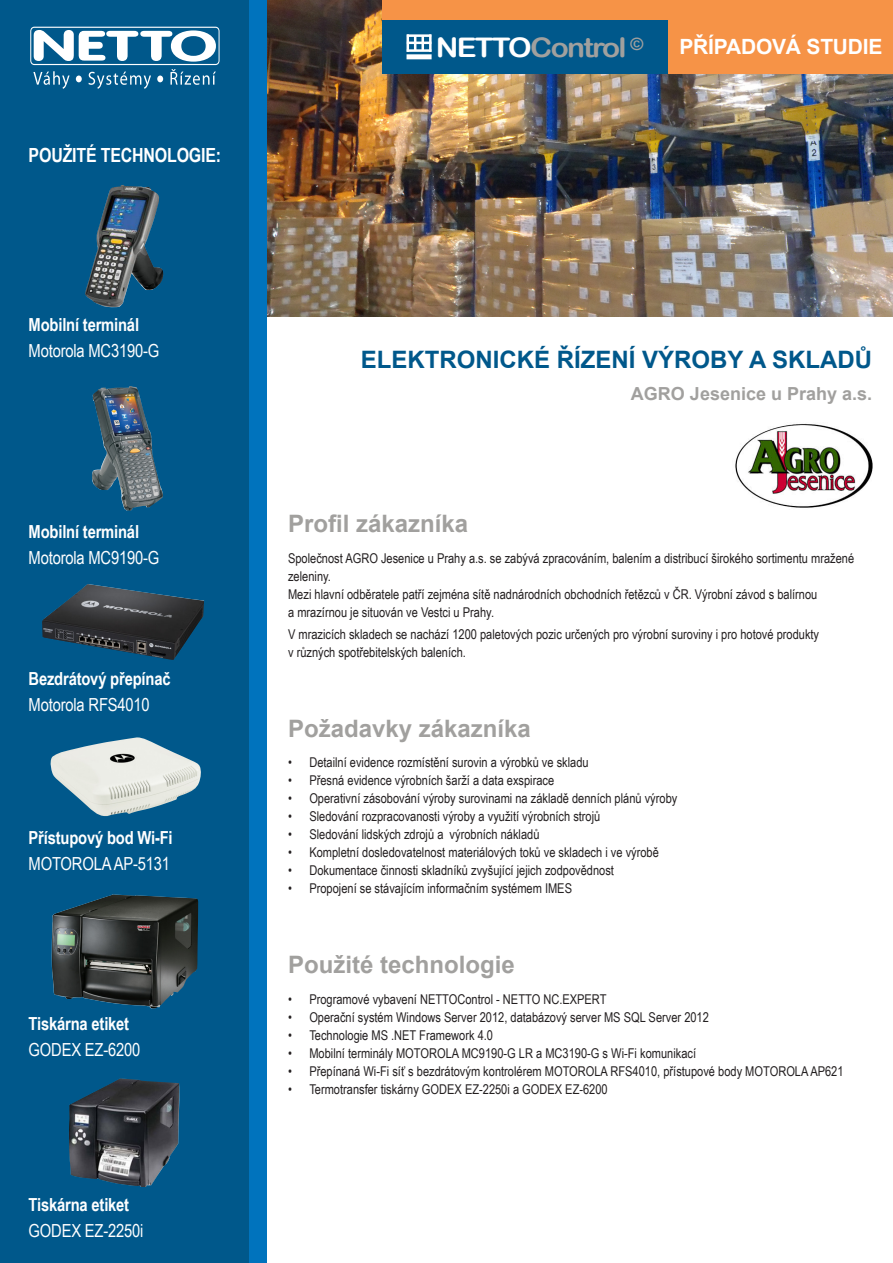
<style>
.page{position:relative;width:893px;height:1263px;background:#fff}
.page>*{position:absolute;margin:0;border:0;box-sizing:border-box;transform-origin:0 0}
.bold_text{font:27px "Arial Rounded MT Bold";letter-spacing:-.06em;color:#a1a09e;scale:1.1 1}
.bold_text-2{font:700 24px "Arial";color:#a1a09e}
.bold_text-3{font:700 24px "Arial";color:#00588b}
.bold_text-4{font:700 21px "Arial";letter-spacing:-.01em;color:#fff}
.bold_text-5{font:700 19.5px "Arial Narrow";letter-spacing:-.01em;color:#fff}
.bold_text-6{font:700 18px "Arial Narrow";letter-spacing:-.01em;color:#fff}
.bold_text-7{font:18px "Arial Narrow";letter-spacing:-.01em;color:#fff}
.bold_text-8{font:700 18px "Arial";color:#a1a09e}
.bold_text-9{font:13.5px/18px "Arial Narrow";color:#231f20}
.s1{color:#fff}
</style>
<div class="page">
<img style="left:267px;top:0;width:626px;height:317px">
<div style="left:383px;top:0;width:510px;height:73px;background:#f69347"></div>
<div style="left:0;top:0;width:250px;height:1263px;background:#00588b"></div>
<svg style="left:30px;top:27px;width:190px;height:62px"></svg>
<div style="left:250px;top:0;width:17px;height:1263px;background:#0073bd"></div>
<div style="left:383px;top:20px;width:285px;height:53px;background:#00588b"></div>
<div style="left:406px;top:54px;width:26px;height:5px;background:#fff"></div>
<svg style="left:414px;top:37px;width:2px;height:12px"></svg>
<hr style="left:421px;top:35px;width:3px;height:16px;background:#fff">
<hr style="left:429px;top:34px;width:3px;height:18px;background:#fff">
<hr style="left:407px;top:42px;width:24px;height:2px;background:#fff">
<hr style="left:407px;top:49px;width:24px;height:3px;background:#fff">
<hr style="left:407px;top:34px;width:24px;height:3px;background:#fff">
<hr style="left:406px;top:34px;width:3px;height:18px;background:#fff">
<img style="left:735px;top:423px;width:137px;height:85px">
<img style="left:50px;top:737px;width:151px;height:79px">
<img style="left:51px;top:894px;width:148px;height:114px">
<img style="left:85px;top:185px;width:79px;height:122px">
<img style="left:92px;top:386px;width:71px;height:124px">
<img style="left:42px;top:584px;width:162px;height:76px">
<img style="left:69px;top:1078px;width:111px;height:109px">
<p class="bold_text-5" style="left:29px;top:140px;width:194px">POUŽITÉ TECHNOLOGIE:</p>
<p class="bold_text-6" style="left:29px;top:311px;width:112px">Mobilní terminál</p>
<p class="bold_text-7" style="left:29px;top:337px;width:132px">Motorola MC3190-G</p>
<p class="bold_text-6" style="left:29px;top:518px;width:112px">Mobilní terminál</p>
<p class="bold_text-7" style="left:29px;top:544px;width:132px">Motorola MC9190-G</p>
<p class="bold_text-6" style="left:29px;top:665px;width:143px">Bezdrátový přepínač</p>
<p class="bold_text-7" style="left:29px;top:691px;width:123px">Motorola RFS4010</p>
<p class="bold_text-6" style="left:29px;top:824px;width:146px">Přístupový bod Wi-Fi</p>
<p class="bold_text-7" style="left:29px;top:850px;width:143px">MOTOROLA AP-5131</p>
<p class="bold_text-6" style="left:29px;top:1010px;width:102px">Tiskárna etiket</p>
<p class="bold_text-7" style="left:29px;top:1036px;width:113px">GODEX EZ-6200</p>
<p class="bold_text-6" style="left:29px;top:1191px;width:102px">Tiskárna etiket</p>
<p class="bold_text-7" style="left:29px;top:1218px;width:116px">GODEX EZ-2250i</p>
<p class="bold_text" style="left:436px;top:31px;width:190px"><span class="s1">NETTO</span>Control <sup>©</sup></p>
<p class="bold_text-4" style="left:679px;top:32px;width:204px">PŘÍPADOVÁ STUDIE</p>
<p class="bold_text-3" style="left:361px;top:344px;width:513px">ELEKTRONICKÉ ŘÍZENÍ VÝROBY A SKLADŮ</p>
<p class="bold_text-8" style="left:631px;top:381px;width:243px">AGRO Jesenice u Prahy a.s.</p>
<p class="bold_text-2" style="left:288px;top:507px;width:182px">Profil zákazníka</p>
<p class="bold_text-9" style="left:288px;top:548px;width:568px">Společnost AGRO Jesenice u Prahy a.s. se zabývá zpracováním, balením a distribucí širokého sortimentu mražené zeleniny.<br>Mezi hlavní odběratele patří zejména sítě nadnárodních obchodních řetězců v ČR. Výrobní závod s balírnou<br>a mrazírnou je situován ve Vestci u Prahy.</p>
<p class="bold_text-9" style="left:288px;top:625px;width:533px">V mrazicích skladech se nachází 1200 paletových pozic určených pro výrobní suroviny i pro hotové produkty v různých spotřebitelských baleních.</p>
<p class="bold_text-2" style="left:288px;top:712px;width:244px">Požadavky zákazníka</p>
<p class="bold_text-9" style="left:288px;top:753px;width:302px">• Detailní evidence rozmístění surovin a výrobků ve skladu</p>
<p class="bold_text-9" style="left:288px;top:771px;width:268px">• Přesná evidence výrobních šarží a data exspirace</p>
<p class="bold_text-9" style="left:288px;top:789px;width:391px">• Operativní zásobování výroby surovinami na základě denních plánů výroby</p>
<p class="bold_text-9" style="left:288px;top:807px;width:314px">• Sledování rozpracovanosti výroby a využití výrobních strojů</p>
<p class="bold_text-9" style="left:288px;top:825px;width:253px">• Sledování lidských zdrojů a výrobních nákladů</p>
<p class="bold_text-9" style="left:288px;top:843px;width:372px">• Kompletní dosledovatelnost materiálových toků ve skladech i ve výrobě</p>
<p class="bold_text-9" style="left:288px;top:861px;width:327px">• Dokumentace činnosti skladníků zvyšující jejich zodpovědnost</p>
<p class="bold_text-9" style="left:288px;top:879px;width:285px">• Propojení se stávajícím informačním systémem IMES</p>
<p class="bold_text-2" style="left:288px;top:948px;width:228px">Použité technologie</p>
<p class="bold_text-9" style="left:288px;top:989px;width:320px">• Programové vybavení NETTOControl - NETTO NC.EXPERT</p>
<p class="bold_text-9" style="left:288px;top:1007px;width:422px">• Operační systém Windows Server 2012, databázový server MS SQL Server 2012</p>
<p class="bold_text-9" style="left:288px;top:1025px;width:207px">• Technologie MS .NET Framework 4.0</p>
<p class="bold_text-9" style="left:288px;top:1043px;width:410px">• Mobilní terminály MOTOROLA MC9190-G LR a MC3190-G s Wi-Fi komunikací</p>
<p class="bold_text-9" style="left:288px;top:1061px;width:557px">• Přepínaná Wi-Fi síť s bezdrátovým kontrolérem MOTOROLA RFS4010, přístupové body MOTOROLA AP621</p>
<p class="bold_text-9" style="left:288px;top:1079px;width:321px">• Termotransfer tiskárny GODEX EZ-2250i a GODEX EZ-6200</p>
</div>
